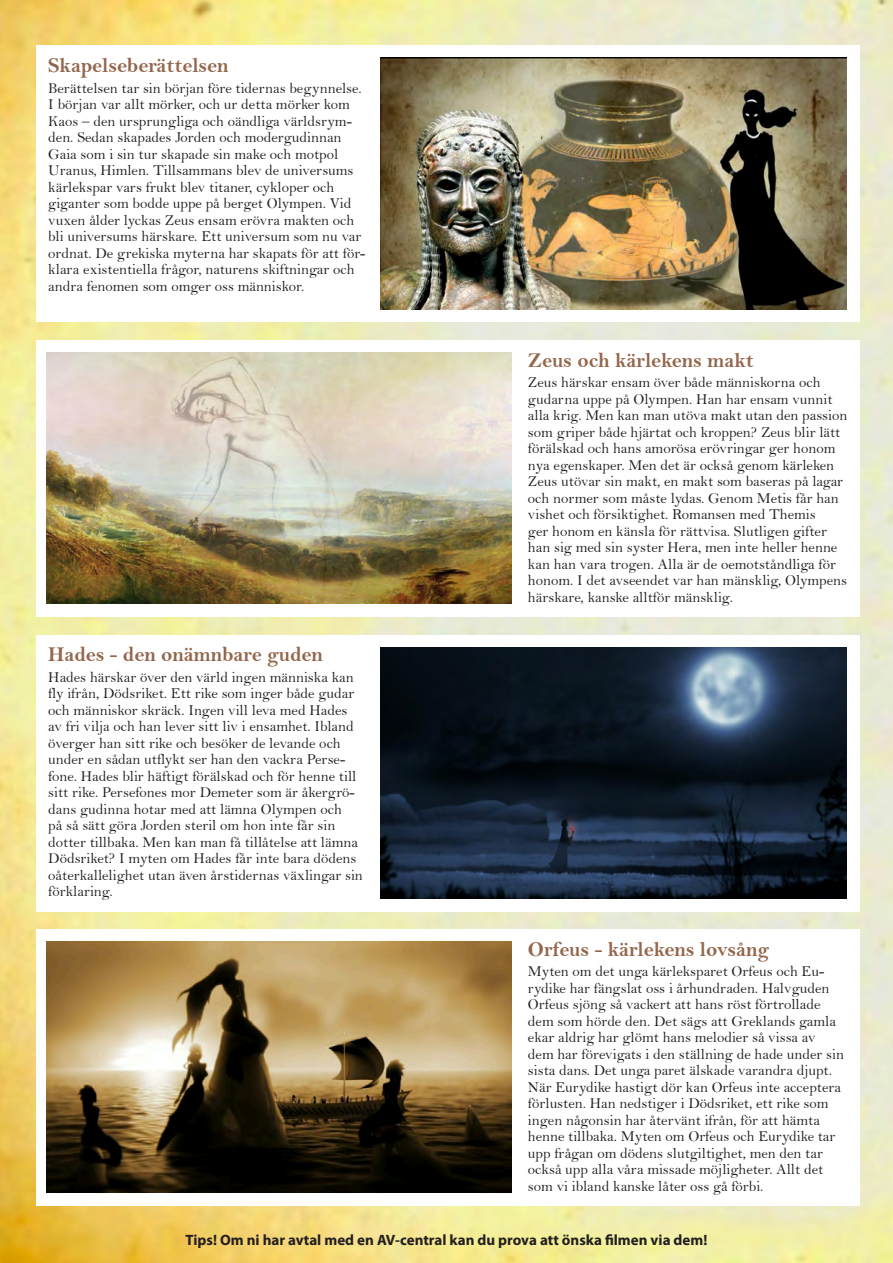
<style>
.page{position:relative;width:893px;height:1263px;background:#fff}
.page>*{position:absolute;margin:0;border:0;box-sizing:border-box;transform-origin:0 0}
.t1{font:21.15px "Bell MT Bold";letter-spacing:-.005em;color:#93674c}
.t2{font:15.15px/16.5px "Bell";color:#231f20}
.t3{font:700 15px "Myriad Pro";color:#231f20}
</style>
<div class="page">
<img style="left:0;top:0;width:893px;height:1263px">
<div style="left:36px;top:46px;width:823px;height:276px;background:#fff"></div>
<img style="left:381px;top:58px;width:466px;height:251px">
<div style="left:36px;top:635px;width:823px;height:276px;background:#fff"></div>
<img style="left:381px;top:647px;width:466px;height:251px">
<div style="left:36px;top:340px;width:823px;height:277px;background:#fff"></div>
<img style="left:46px;top:352px;width:466px;height:252px">
<div style="left:36px;top:929px;width:823px;height:277px;background:#fff"></div>
<img style="left:46px;top:941px;width:466px;height:252px">
<h1 class="t1" style="left:48px;top:53px;width:182px">Skapelseberättelsen</h1>
<p class="t2" style="left:48px;top:80px;width:319px">Berättelsen tar sin början före tidernas begynnelse.<br>I början var allt mörker, och ur detta mörker kom Kaos – den ursprungliga och oändliga världsrym&shy;den. Sedan skapades Jorden och modergudinnan Gaia som i sin tur skapade sin make och motpol Uranus, Himlen. Tillsammans blev de universums kärlekspar vars frukt blev titaner, cykloper och giganter som bodde uppe på berget Olympen. Vid vuxen ålder lyckas Zeus ensam erövra makten och bli universums härskare. Ett universum som nu var ordnat. De grekiska myterna har skapats för att för&shy;klara existentiella frågor, naturens skiftningar och andra fenomen som omger oss människor.</p>
<h1 class="t1" style="left:48px;top:642px;width:276px">Hades - den onämnbare guden</h1>
<p class="t2" style="left:48px;top:669px;width:316px">Hades härskar över den värld ingen människa kan fly ifrån, Dödsriket. Ett rike som inger både gudar och människor skräck. Ingen vill leva med Hades av fri vilja och han lever sitt liv i ensamhet. Ibland överger han sitt rike och besöker de levande och under en sådan utflykt ser han den vackra Perse&shy;fone. Hades blir häftigt förälskad och för henne till sitt rike. Persefones mor Demeter som är åkergrö&shy;dans gudinna hotar med att lämna Olympen och<br>på så sätt göra Jorden steril om hon inte får sin dotter tillbaka. Men kan man få tillåtelse att lämna Dödsriket? I myten om Hades får inte bara dödens oåterkallelighet utan även årstidernas växlingar sin förklaring.</p>
<h1 class="t1" style="left:528px;top:347px;width:227px">Zeus och kärlekens makt</h1>
<p class="t2" style="left:528px;top:374px;width:321px">Zeus härskar ensam över både människorna och gudarna uppe på Olympen. Han har ensam vunnit alla krig. Men kan man utöva makt utan den passion som griper både hjärtat och kroppen? Zeus blir lätt förälskad och hans amorösa erövringar ger honom nya egenskaper. Men det är också genom kärleken Zeus utövar sin makt, en makt som baseras på lagar och normer som måste lydas. Genom Metis får han vishet och försiktighet. Romansen med Themis<br>ger honom en känsla för rättvisa. Slutligen gifter han sig med sin syster Hera, men inte heller henne kan han vara trogen. Alla är de oemotståndliga för honom. I det avseendet var han mänsklig, Olympens härskare, kanske alltför mänsklig.</p>
<h1 class="t1" style="left:528px;top:936px;width:243px">Orfeus - kärlekens lovsång</h1>
<p class="t2" style="left:528px;top:963px;width:317px">Myten om det unga kärleksparet Orfeus och Eu&shy;rydike har fängslat oss i århundraden. Halvguden Orfeus sjöng så vackert att hans röst förtrollade dem som hörde den. Det sägs att Greklands gamla ekar aldrig har glömt hans melodier så vissa av dem har förevigats i den ställning de hade under sin sista dans. Det unga paret älskade varandra djupt.<br>När Eurydike hastigt dör kan Orfeus inte acceptera förlusten. Han nedstiger i Dödsriket, ett rike som ingen någonsin har återvänt ifrån, för att hämta henne tillbaka. Myten om Orfeus och Eurydike tar upp frågan om dödens slutgiltighet, men den tar också upp alla våra missade möjligheter. Allt det som vi ibland kanske låter oss gå förbi.</p>
<p class="t3" style="left:186px;top:1230px;width:523px">Tips! Om ni har avtal med en AV-central kan du prova att önska filmen via dem!</p>
</div>
